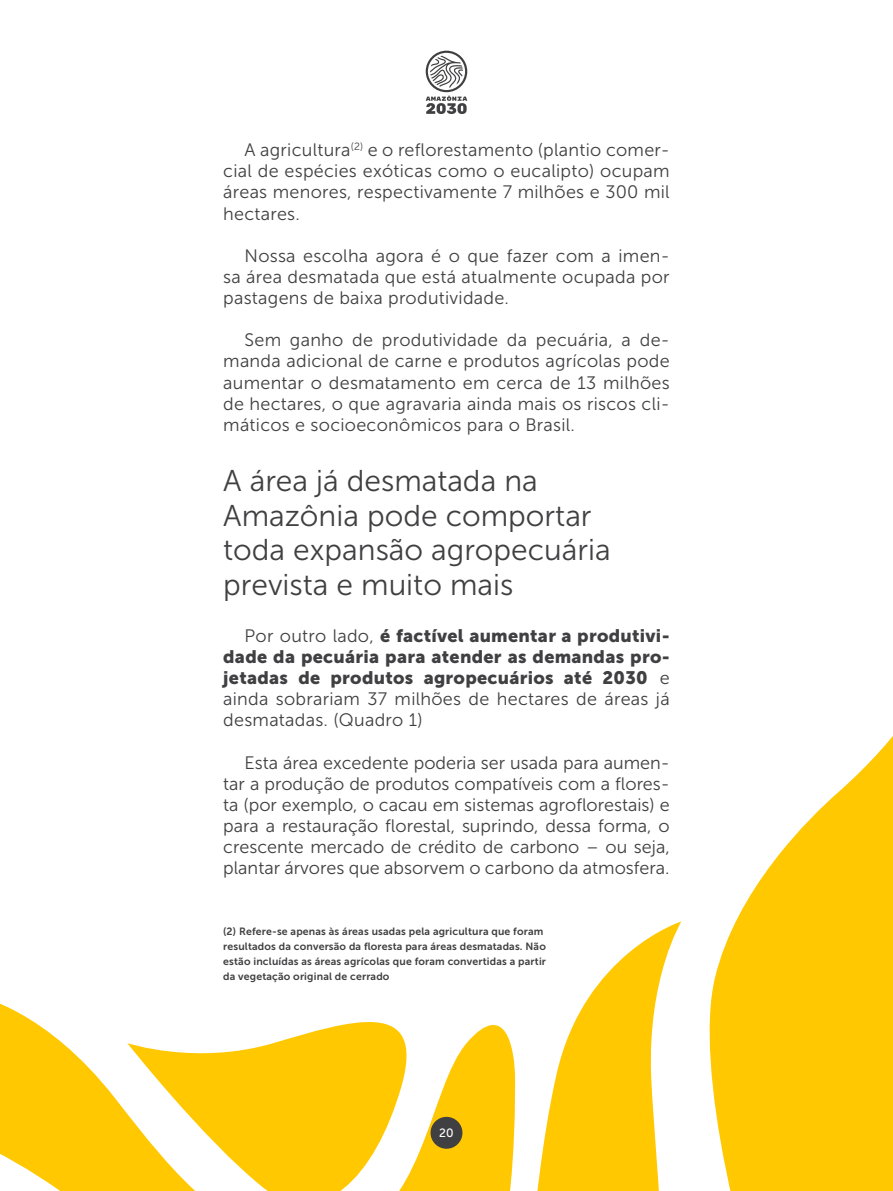
<style>
.page{position:relative;width:893px;height:1191px;background:#fff}
.page>*{position:absolute;margin:0;border:0;box-sizing:border-box;transform-origin:0 0}
.t1{font:30px/34.7px "Museo Sans 300";color:#404042}
.t2{font:18px/21.1px "Museo Sans 300";letter-spacing:.015em;color:#404042;text-align:justify}
.t3{font:18px/21.1px "Museo Sans 900";letter-spacing:.015em;color:#404042;text-align:justify}
.t4{font:12px "Museo Sans 500";color:#fff}
.t5{font:10.5px/15px "Museo Sans 700";letter-spacing:.015em;color:#404042}
.s1{font-family:"Museo Sans 300"}
</style>
<div class="page">
<svg style="left:709px;top:736px;width:184px;height:455px;fill:#ffc800"></svg>
<svg style="left:537px;top:921px;width:144px;height:270px;fill:#ffc800"></svg>
<svg style="left:0;top:1003px;width:516px;height:188px;fill:#ffc800"></svg>
<svg style="left:127px;top:1003px;width:300px;height:188px;fill:#ffc800"></svg>
<svg style="left:892px;top:921px;width:1px;height:270px"></svg>
<svg style="left:426px;top:51px;width:41px;height:63px"></svg>
<div style="left:431px;top:1117px;width:31px;height:31px;background:#404042;border-radius:50%"></div>
<div style="left:431px;top:1116px;width:31px;height:32px;border:2px solid #404042;border-radius:50%"></div>
<p class="t2" style="left:223px;top:140px;width:448px;text-indent:21px">A agricultura<sup>(2)</sup> e o reflorestamento (plantio comer&shy;cial de espécies exóticas como o eucalipto) ocupam áreas menores, respectivamente 7 milhões e 300 mil hectares.</p>
<p class="t2" style="left:223px;top:245px;width:448px;text-indent:21px">Nossa escolha agora é o que fazer com a imen&shy;sa área desmatada que está atualmente ocupada por pastagens de baixa produtividade.</p>
<p class="t2" style="left:223px;top:330px;width:448px;text-indent:21px">Sem ganho de produtividade da pecuária, a de&shy;manda adicional de carne e produtos agrícolas pode aumentar o desmatamento em cerca de 13 milhões de hectares, o que agravaria ainda mais os riscos cli&shy;máticos e socioeconômicos para o Brasil.</p>
<p class="t1" style="left:223px;top:463px;width:370px">A área já desmatada na<br>Amazônia pode comportar</p>
<p class="t1" style="left:223px;top:533px;width:389px">toda expansão agropecuária prevista e muito mais</p>
<p class="t3" style="left:223px;top:625px;width:448px;text-indent:21px"><span class="s1">Por outro lado,</span> é factível aumentar a produtivi&shy;dade da pecuária para atender as demandas pro&shy;jetadas de produtos agropecuários até 2030 <span class="s1">e ainda sobrariam 37 milhões de hectares de áreas já desmatadas. (Quadro 1)</span></p>
<p class="t2" style="left:223px;top:752px;width:448px;text-indent:21px">Esta área excedente poderia ser usada para aumen&shy;tar a produção de produtos compatíveis com a flores&shy;ta (por exemplo, o cacau em sistemas agroflorestais) e para a restauração florestal, suprindo, dessa forma, o crescente mercado de crédito de carbono – ou seja, plantar árvores que absorvem o carbono da atmosfera.</p>
<p class="t5" style="left:223px;top:923px;width:324px">(2) Refere-se apenas às áreas usadas pela agricultura que foram resultados da conversão da floresta para áreas desmatadas. Não estão incluídas as áreas agrícolas que foram convertidas a partir da vegetação original de cerrado</p>
<p class="t4" style="left:439px;top:1126px;width:16px">20</p>
</div>
